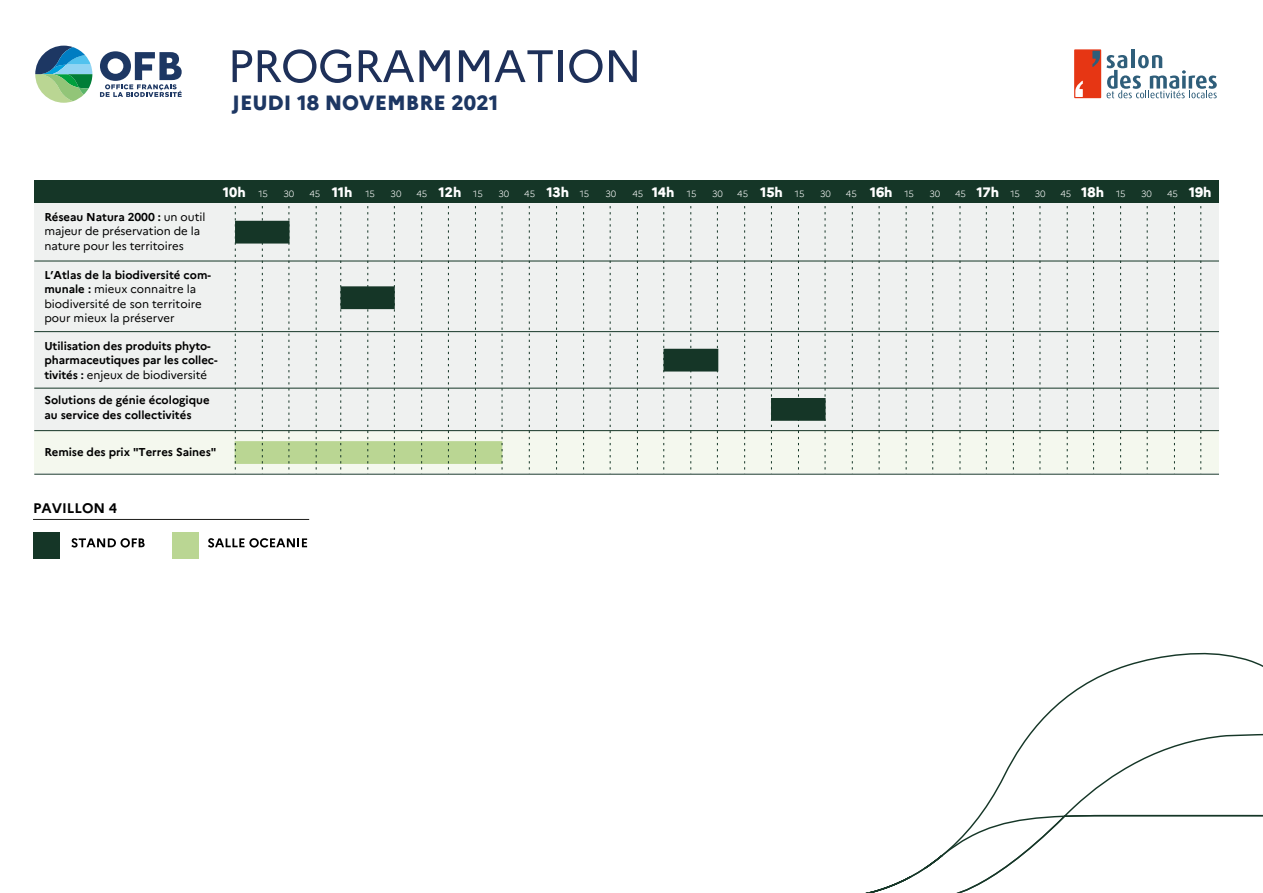
<style>
.page{position:relative;width:1263px;height:893px;background:#fff}
.page>*{position:absolute;margin:0;border:0;box-sizing:border-box;transform-origin:0 0}
.t1{font:800 20.62px "Marianne";color:#1d3763}
.t2{font:700 13.88px "Marianne";color:#000}
.t3{font:800 13.65px "Marianne";color:#fff}
.t4{font:11.4px/14.4px "Marianne";color:#000}
.t5{font:700 11.4px/14.4px "Marianne";letter-spacing:-.005em;color:#000}
.t6{font:300 9.07px "Marianne";letter-spacing:-.005em;color:#fff}
.s1{font-weight:300;font-size:9.07px}
.s2{font-weight:800;font-size:13.65px}
.s3{font-weight:700}
.s4{font-weight:400}
</style>
<div class="page">
<svg style="left:1029px;top:652px;width:234px;height:82px"></svg>
<svg style="left:865px;top:734px;width:398px;height:159px"></svg>
<div style="left:172px;top:532px;width:26px;height:26px;background:#bad693"></div>
<div style="left:34px;top:532px;width:26px;height:26px;background:#153627"></div>
<svg style="left:208px;top:538px;width:99px;height:9px"></svg>
<svg style="left:71px;top:538px;width:74px;height:9px"></svg>
<svg style="left:233px;top:50px;width:19px;height:32px"></svg>
<svg style="left:258px;top:49px;width:93px;height:34px"></svg>
<svg style="left:359px;top:50px;width:91px;height:32px"></svg>
<svg style="left:459px;top:50px;width:94px;height:32px"></svg>
<div style="left:558px;top:50px;width:5px;height:32px;background:#1e3059"></div>
<svg style="left:569px;top:49px;width:34px;height:34px"></svg>
<svg style="left:609px;top:50px;width:28px;height:32px"></svg>
<div style="left:1074px;top:49px;width:27px;height:49px;background:#e63614"></div>
<svg style="left:1075px;top:81px;width:8px;height:16px"></svg>
<svg style="left:1092px;top:51px;width:8px;height:16px"></svg>
<hr style="left:1131px;top:49px;width:4px;height:19px;background:#2f5e7a">
<svg style="left:1106px;top:55px;width:111px;height:43px"></svg>
<svg style="left:100px;top:51px;width:82px;height:46px"></svg>
<svg style="left:35px;top:46px;width:57px;height:57px"></svg>
<hr style="left:33px;top:519px;width:276px;height:1px;background:#1d1d1b">
<div style="left:34px;top:431px;width:1185px;height:42px;background:#f4f8ee"></div>
<div style="left:34px;top:195px;width:1185px;height:236px;background:#eff1f0"></div>
<div style="left:34px;top:180px;width:1185px;height:22px;background:#153627"></div>
<div style="left:235px;top:221px;width:54px;height:23px;background:#153627"></div>
<div style="left:340px;top:286px;width:55px;height:23px;background:#153627"></div>
<div style="left:663px;top:349px;width:55px;height:22px;background:#153627"></div>
<div style="left:771px;top:398px;width:54px;height:23px;background:#153627"></div>
<div style="left:235px;top:441px;width:267px;height:23px;background:#bad693"></div>
<hr style="left:34px;top:261px;width:1185px;height:1px;background:#153627">
<hr style="left:34px;top:331px;width:1185px;height:1px;background:#153627">
<hr style="left:34px;top:388px;width:1185px;height:1px;background:#153627">
<hr style="left:34px;top:430px;width:1185px;height:1px;background:#153627">
<hr style="left:34px;top:474px;width:1185px;height:1px;background:#153627">
<svg style="left:235px;top:202px;width:1px;height:268px"></svg>
<svg style="left:289px;top:202px;width:1px;height:268px"></svg>
<svg style="left:262px;top:202px;width:1px;height:268px"></svg>
<svg style="left:316px;top:202px;width:1px;height:268px"></svg>
<svg style="left:340px;top:202px;width:1px;height:268px"></svg>
<svg style="left:394px;top:202px;width:1px;height:268px"></svg>
<svg style="left:367px;top:202px;width:1px;height:268px"></svg>
<svg style="left:421px;top:202px;width:1px;height:268px"></svg>
<svg style="left:448px;top:202px;width:1px;height:268px"></svg>
<svg style="left:502px;top:202px;width:1px;height:268px"></svg>
<svg style="left:475px;top:202px;width:1px;height:268px"></svg>
<svg style="left:529px;top:202px;width:1px;height:268px"></svg>
<svg style="left:556px;top:202px;width:1px;height:268px"></svg>
<svg style="left:610px;top:202px;width:1px;height:268px"></svg>
<svg style="left:583px;top:202px;width:1px;height:268px"></svg>
<svg style="left:637px;top:202px;width:1px;height:268px"></svg>
<svg style="left:663px;top:202px;width:1px;height:268px"></svg>
<svg style="left:717px;top:202px;width:1px;height:268px"></svg>
<svg style="left:690px;top:202px;width:1px;height:268px"></svg>
<svg style="left:744px;top:202px;width:1px;height:268px"></svg>
<svg style="left:771px;top:202px;width:1px;height:268px"></svg>
<svg style="left:825px;top:202px;width:1px;height:268px"></svg>
<svg style="left:798px;top:202px;width:1px;height:268px"></svg>
<svg style="left:852px;top:202px;width:1px;height:268px"></svg>
<svg style="left:879px;top:202px;width:1px;height:268px"></svg>
<svg style="left:932px;top:202px;width:1px;height:268px"></svg>
<svg style="left:906px;top:202px;width:1px;height:268px"></svg>
<svg style="left:959px;top:202px;width:1px;height:268px"></svg>
<svg style="left:986px;top:202px;width:1px;height:268px"></svg>
<svg style="left:1039px;top:202px;width:1px;height:268px"></svg>
<svg style="left:1013px;top:202px;width:1px;height:268px"></svg>
<svg style="left:1067px;top:202px;width:1px;height:268px"></svg>
<svg style="left:1093px;top:202px;width:1px;height:268px"></svg>
<svg style="left:1147px;top:202px;width:1px;height:268px"></svg>
<svg style="left:1120px;top:202px;width:1px;height:268px"></svg>
<svg style="left:1174px;top:202px;width:1px;height:268px"></svg>
<svg style="left:1200px;top:202px;width:1px;height:268px"></svg>
<h1 class="t1" style="left:232px;top:90px;width:268px">JEUDI 18 NOVEMBRE 2021</h1>
<p class="t3" style="left:223px;top:184px;width:47px">10h <span class="s1">15</span></p>
<p class="t6" style="left:284px;top:188px;width:12px">30</p>
<p class="t6" style="left:309px;top:188px;width:67px">45 <span class="s2">11h</span> 15</p>
<p class="t6" style="left:391px;top:188px;width:12px">30</p>
<p class="t6" style="left:416px;top:188px;width:68px">45 <span class="s2">12h</span> 15</p>
<p class="t6" style="left:498px;top:188px;width:12px">30</p>
<p class="t6" style="left:524px;top:188px;width:67px">45 <span class="s2">13h</span> 15</p>
<p class="t6" style="left:605px;top:188px;width:12px">30</p>
<p class="t6" style="left:632px;top:188px;width:66px">45 <span class="s2">14h</span> 15</p>
<p class="t6" style="left:712px;top:188px;width:12px">30</p>
<p class="t6" style="left:737px;top:188px;width:69px">45 <span class="s2">15h</span> 15</p>
<p class="t6" style="left:820px;top:188px;width:12px">30</p>
<p class="t6" style="left:846px;top:188px;width:70px">45 <span class="s2">16h</span> 15</p>
<p class="t6" style="left:929px;top:188px;width:12px">30</p>
<p class="t6" style="left:955px;top:188px;width:66px">45 <span class="s2">17h</span> 15</p>
<p class="t6" style="left:1035px;top:188px;width:12px">30</p>
<p class="t6" style="left:1060px;top:188px;width:67px">45 <span class="s2">18h</span> 15</p>
<p class="t6" style="left:1141px;top:188px;width:12px">30</p>
<p class="t3" style="left:1167px;top:184px;width:46px"><span class="s1">45</span> 19h</p>
<p class="t4" style="left:44px;top:209px;width:162px"><span class="s3">Réseau Natura 2000 :</span> un outil majeur de préservation de la nature pour les territoires</p>
<p class="t4" style="left:44px;top:267px;width:168px"><span class="s3">L’Atlas de la biodiversité com&shy;munale :</span> mieux connaitre la biodiversité de son territoire pour mieux la préserver</p>
<p class="t5" style="left:44px;top:339px;width:175px">Utilisation des produits phyto&shy;pharmaceutiques par les collec&shy;tivités : <span class="s4">enjeux de biodiversité</span></p>
<p class="t5" style="left:44px;top:393px;width:167px">Solutions de génie écologique au service des collectivités</p>
<p class="t5" style="left:44px;top:444px;width:174px">Remise des prix "Terres Saines"</p>
<p class="t2" style="left:33px;top:499px;width:86px">PAVILLON 4</p>
</div>
